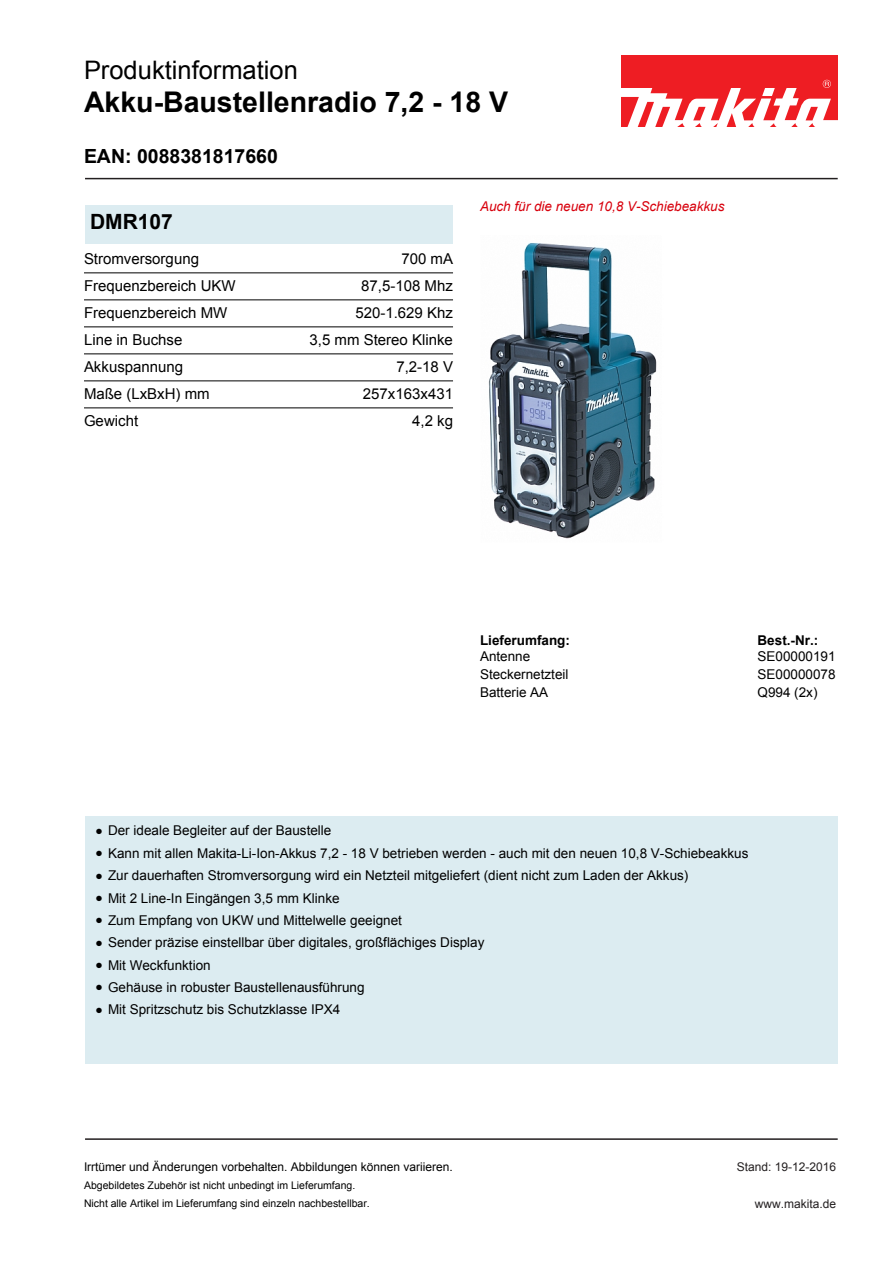
<style>
.page{position:relative;width:893px;height:1263px;background:#fff}
.page>*{position:absolute;margin:0;border:0;box-sizing:border-box;transform-origin:0 0}
.t1{font:700 28.5px "Arial";color:#000}
.t2{font:25.5px "Arial";color:#000}
.t3{font:700 21px "Arial";color:#000}
.t4{font:700 19.5px "Arial";color:#000}
.t5{font:15px "Arial";color:#000}
.t6{font:13.5px "Arial";color:#000}
.t7{font:italic 13.5px "Arial";color:#d8000d}
.t8{font:700 13.5px "Arial";color:#000}
.t9{font:12px "Arial";color:#000}
.t10{font:12px "Arial";color:#231f20}
.t11{font:10.5px/18px "Arial";color:#000}
</style>
<div class="page">
<img style="left:488px;top:243px;width:169px;height:296px">
<div style="left:85px;top:816px;width:753px;height:247px;background:#dcecf1"></div>
<div style="left:85px;top:205px;width:368px;height:38px;background:#dcecf1"></div>
<div style="left:621px;top:56px;width:217px;height:71px;background:#ee1d23"></div>
<svg style="left:621px;top:80px;width:217px;height:47px"></svg>
<hr style="left:85px;top:178px;width:753px;height:1px;background:#231f20">
<hr style="left:85px;top:1138px;width:753px;height:2px;background:#231f20">
<hr style="left:84px;top:273px;width:369px;height:1px;background:#000">
<hr style="left:84px;top:300px;width:369px;height:1px;background:#000">
<hr style="left:84px;top:327px;width:369px;height:1px;background:#000">
<hr style="left:84px;top:354px;width:369px;height:1px;background:#000">
<hr style="left:84px;top:381px;width:369px;height:1px;background:#000">
<hr style="left:84px;top:408px;width:369px;height:1px;background:#000">
<h2 class="t2" style="left:84px;top:56px;width:215px">Produktinformation</h2>
<h1 class="t1" style="left:84px;top:87px;width:426px">Akku-Baustellenradio 7,2 - 18 V</h1>
<h3 class="t4" style="left:84px;top:146px;width:195px">EAN: 0088381817660</h3>
<p class="t7" style="left:480px;top:199px;width:246px">Auch für die neuen 10,8 V-Schiebeakkus</p>
<p class="t5" style="left:84px;top:250px;width:117px">Stromversorgung</p>
<p class="t5" style="left:401px;top:250px;width:53px">700 mA</p>
<p class="t5" style="left:84px;top:277px;width:153px">Frequenzbereich UKW</p>
<p class="t5" style="left:361px;top:277px;width:93px">87,5-108 Mhz</p>
<p class="t5" style="left:84px;top:304px;width:145px">Frequenzbereich MW</p>
<p class="t5" style="left:355px;top:304px;width:99px">520-1.629 Khz</p>
<p class="t5" style="left:84px;top:331px;width:100px">Line in Buchse</p>
<p class="t5" style="left:310px;top:331px;width:145px">3,5 mm Stereo Klinke</p>
<p class="t5" style="left:84px;top:358px;width:101px">Akkuspannung</p>
<p class="t5" style="left:396px;top:358px;width:58px">7,2-18 V</p>
<p class="t5" style="left:84px;top:385px;width:127px">Maße (LxBxH) mm</p>
<p class="t5" style="left:363px;top:385px;width:92px">257x163x431</p>
<p class="t5" style="left:84px;top:412px;width:56px">Gewicht</p>
<p class="t5" style="left:412px;top:412px;width:42px">4,2 kg</p>
<h3 class="t3" style="left:90px;top:210px;width:84px">DMR107</h3>
<p class="t8" style="left:480px;top:633px;width:91px">Lieferumfang:</p>
<p class="t8" style="left:758px;top:633px;width:62px">Best.-Nr.:</p>
<p class="t6" style="left:480px;top:649px;width:52px">Antenne</p>
<p class="t6" style="left:758px;top:649px;width:80px">SE00000191</p>
<p class="t6" style="left:480px;top:667px;width:90px">Steckernetzteil</p>
<p class="t6" style="left:758px;top:667px;width:80px">SE00000078</p>
<p class="t6" style="left:480px;top:685px;width:70px">Batterie AA</p>
<p class="t6" style="left:758px;top:685px;width:61px">Q994 (2x)</p>
<p class="t6" style="left:96px;top:823px;width:237px">● Der ideale Begleiter auf der Baustelle</p>
<p class="t6" style="left:96px;top:845px;width:654px">● Kann mit allen Makita-Li-Ion-Akkus 7,2 - 18 V betrieben werden - auch mit den neuen 10,8 V-Schiebeakkus</p>
<p class="t6" style="left:96px;top:868px;width:594px">● Zur dauerhaften Stromversorgung wird ein Netzteil mitgeliefert (dient nicht zum Laden der Akkus)</p>
<p class="t6" style="left:96px;top:890px;width:245px">● Mit 2 Line-In Eingängen 3,5 mm Klinke</p>
<p class="t6" style="left:96px;top:913px;width:307px">● Zum Empfang von UKW und Mittelwelle geeignet</p>
<p class="t6" style="left:96px;top:935px;width:390px">● Sender präzise einstellbar über digitales, großflächiges Display</p>
<p class="t6" style="left:96px;top:957px;width:116px">● Mit Weckfunktion</p>
<p class="t6" style="left:96px;top:980px;width:270px">● Gehäuse in robuster Baustellenausführung</p>
<p class="t6" style="left:96px;top:1002px;width:246px">● Mit Spritzschutz bis Schutzklasse IPX4</p>
<p class="t9" style="left:84px;top:1160px;width:370px">Irrtümer und Änderungen vorbehalten. Abbildungen können variieren.</p>
<p class="t11" style="left:84px;top:1176px;width:287px">Abgebildetes Zubehör ist nicht unbedingt im Lieferumfang.<br>Nicht alle Artikel im Lieferumfang sind einzeln nachbestellbar.</p>
<p class="t10" style="left:737px;top:1160px;width:101px">Stand: 19-12-2016</p>
<p class="t10" style="left:755px;top:1197px;width:83px">www.makita.de</p>
</div>
